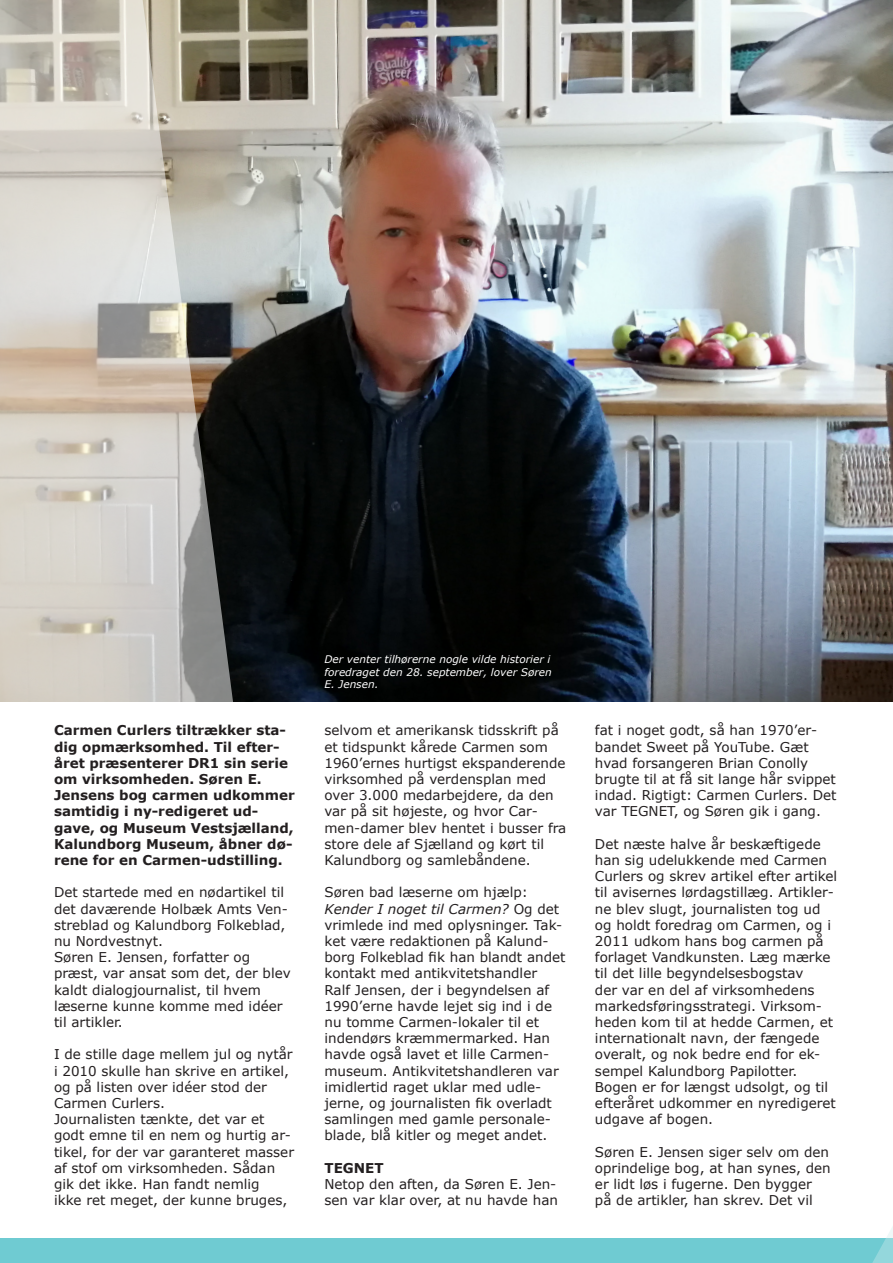
<style>
.page{position:relative;width:893px;height:1263px;background:#fff}
.page>*{position:absolute;margin:0;border:0;box-sizing:border-box;transform-origin:0 0}
.t1{font:13.5px/16.2px "Verdana";color:#231f20}
.t2{font:700 13.5px/16.2px "Verdana";color:#231f20}
.t3{font:italic 10.5px/12.6px "Verdana";color:#fff}
.s1{font-style:italic}
</style>
<div class="page">
<img style="left:386px;top:0;width:449px;height:702px">
<svg style="left:0;top:0;width:386px;height:702px;background:#928e87"></svg>
<div style="left:0;top:1238px;width:893px;height:25px;background:#6fcbd2"></div>
<svg style="left:835px;top:0;width:58px;height:1263px"></svg>
<p class="t2" style="left:54px;top:722px;width:242px">Carmen Curlers tiltrækker sta&shy;dig opmærksomhed. Til efter&shy;året præsenterer DR1 sin serie om virksomheden. Søren E.<br>Jensens bog carmen udkommer samtidig i ny-redigeret ud&shy;gave, og Museum Vestsjælland,<br>Kalundborg Museum, åbner dø&shy;rene for en Carmen-udstilling.</p>
<p class="t1" style="left:54px;top:884px;width:235px">Det startede med en nødartikel til det daværende Holbæk Amts Ven&shy;streblad og Kalundborg Folkeblad, nu Nordvestnyt.</p>
<p class="t1" style="left:54px;top:949px;width:238px">Søren E. Jensen, forfatter og præst, var ansat som det, der blev kaldt dialogjournalist, til hvem læserne kunne komme med idéer til artikler.</p>
<p class="t1" style="left:54px;top:1046px;width:240px">I de stille dage mellem jul og nytår i 2010 skulle han skrive en artikel, og på listen over idéer stod der<br>Carmen Curlers.</p>
<p class="t1" style="left:54px;top:1111px;width:242px">Journalisten tænkte, det var et godt emne til en nem og hurtig ar&shy;tikel, for der var garanteret masser af stof om virksomheden. Sådan gik det ikke. Han fandt nemlig<br>ikke ret meget, der kunne bruges,</p>
<p class="t3" style="left:324px;top:653px;width:229px">Der venter tilhørerne nogle vilde historier i foredraget den 28. september, lover Søren<br>E. Jensen.</p>
<p class="t1" style="left:324px;top:722px;width:243px">selvom et amerikansk tidsskrift på et tidspunkt kårede Carmen som<br>1960’ernes hurtigst ekspanderende virksomhed på verdensplan med over 3.000 medarbejdere, da den var på sit højeste, og hvor Car&shy;men-damer blev hentet i busser fra store dele af Sjælland og kørt til<br>Kalundborg og samlebåndene.</p>
<p class="t1" style="left:324px;top:884px;width:242px">Søren bad læserne om hjælp:<br><span class="s1">Kender I noget til Carmen?</span> Og det vrimlede ind med oplysninger. Tak&shy;ket være redaktionen på Kalund&shy;borg Folkeblad fik han blandt andet kontakt med antikvitetshandler<br>Ralf Jensen, der i begyndelsen af<br>1990’erne havde lejet sig ind i de nu tomme Carmen-lokaler til et indendørs kræmmermarked. Han havde også lavet et lille Carmen&shy;museum. Antikvitetshandleren var imidlertid raget uklar med udle&shy;jerne, og journalisten fik overladt samlingen med gamle personale&shy;blade, blå kitler og meget andet.</p>
<p class="t2" style="left:324px;top:1159px;width:61px">TEGNET</p>
<p class="t1" style="left:324px;top:1176px;width:235px">Netop den aften, da Søren E. Jen&shy;sen var klar over, at nu havde han</p>
<p class="t1" style="left:595px;top:722px;width:243px">fat i noget godt, så han 1970’er&shy;bandet Sweet på YouTube. Gæt hvad forsangeren Brian Conolly brugte til at få sit lange hår svippet indad. Rigtigt: Carmen Curlers. Det var TEGNET, og Søren gik i gang.</p>
<p class="t1" style="left:595px;top:836px;width:244px">Det næste halve år beskæftigede han sig udelukkende med Carmen Curlers og skrev artikel efter artikel til avisernes lørdagstillæg. Artikler&shy;ne blev slugt, journalisten tog ud og holdt foredrag om Carmen, og i 2011 udkom hans bog carmen på forlaget Vandkunsten. Læg mærke til det lille begyndelsesbogstav<br>der var en del af virksomhedens markedsføringsstrategi. Virksom&shy;heden kom til at hedde Carmen, et internationalt navn, der fængede overalt, og nok bedre end for ek&shy;sempel Kalundborg Papilotter.</p>
<p class="t1" style="left:595px;top:1079px;width:242px">Bogen er for længst udsolgt, og til efteråret udkommer en nyredigeret udgave af bogen.</p>
<p class="t1" style="left:595px;top:1143px;width:237px">Søren E. Jensen siger selv om den oprindelige bog, at han synes, den er lidt løs i fugerne. Den bygger på de artikler, han skrev. Det vil</p>
</div>
